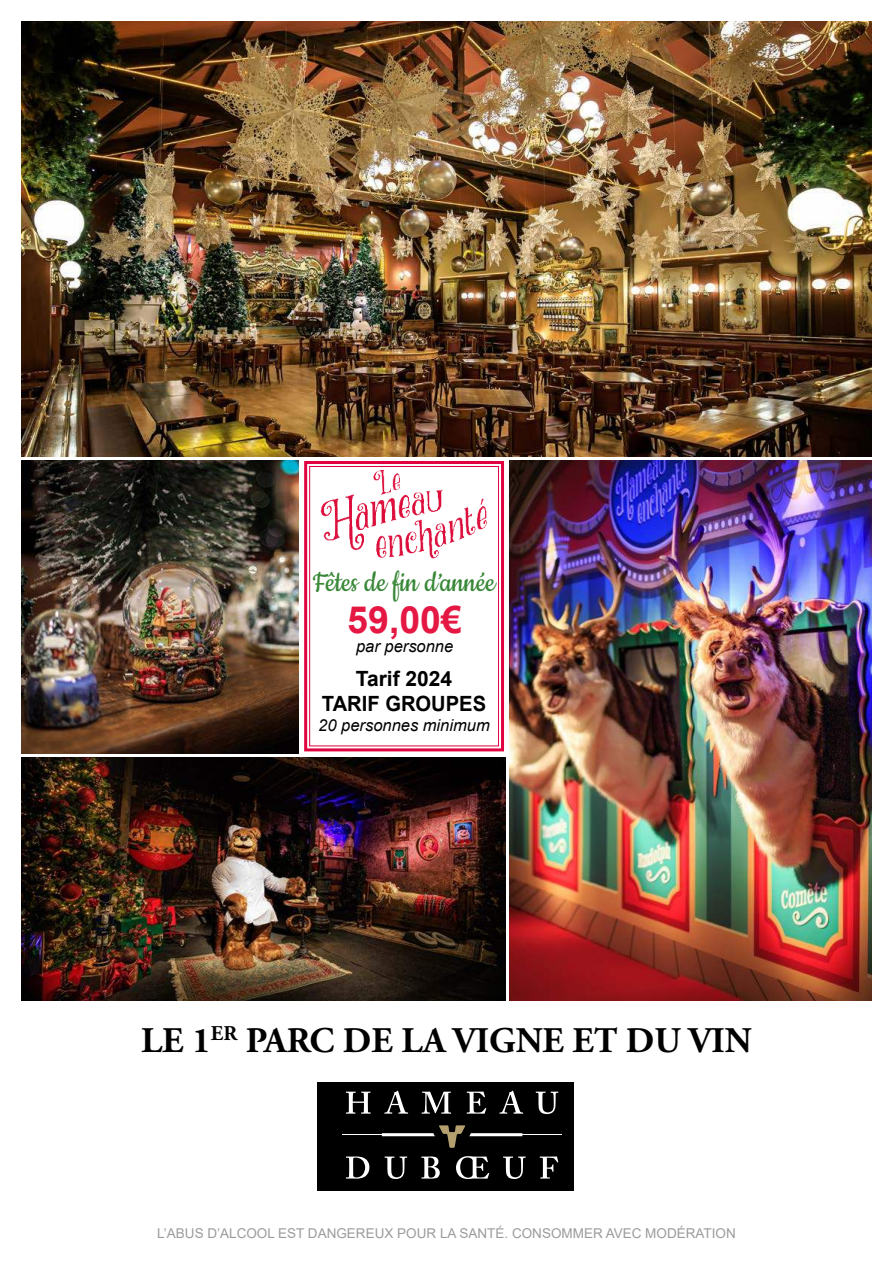
<style>
.page{position:relative;width:893px;height:1263px;background:#fff}
.page>*{position:absolute;margin:0;border:0;box-sizing:border-box;transform-origin:0 0}
.t1{font:700 37.5px "Arial";color:#e51844}
.t2{font:700 36px "Adobe Garamond Pro";color:#000}
.t3{font:33.3px "Cookie";color:#388737}
.t4{font:700 21px/25.2px "Arial";color:#000;text-align:center}
.t5{font:italic 16.5px "Arial";color:#000}
.t6{font:13.5px "Arial";color:#9d9c9c}
.s1{font-size:30px}
</style>
<div class="page">
<img style="left:21px;top:461px;width:278px;height:292px">
<img style="left:21px;top:757px;width:484px;height:243px">
<img style="left:509px;top:461px;width:363px;height:539px">
<svg style="left:304px;top:461px;width:200px;height:291px"></svg>
<div style="left:309px;top:466px;width:190px;height:280px;border:1px solid #e00340"></div>
<img style="left:21px;top:21px;width:851px;height:435px">
<div style="left:317px;top:1083px;width:257px;height:108px;background:#000"></div>
<svg style="left:346px;top:1091px;width:25px;height:23px"></svg>
<svg style="left:384px;top:1090px;width:24px;height:24px"></svg>
<svg style="left:422px;top:1091px;width:29px;height:23px"></svg>
<svg style="left:467px;top:1091px;width:19px;height:23px"></svg>
<svg style="left:499px;top:1090px;width:24px;height:24px"></svg>
<svg style="left:536px;top:1091px;width:22px;height:23px"></svg>
<svg style="left:346px;top:1156px;width:23px;height:22px"></svg>
<svg style="left:385px;top:1156px;width:22px;height:23px"></svg>
<svg style="left:421px;top:1156px;width:19px;height:22px"></svg>
<svg style="left:456px;top:1156px;width:33px;height:23px"></svg>
<svg style="left:503px;top:1156px;width:23px;height:23px"></svg>
<svg style="left:540px;top:1156px;width:18px;height:22px"></svg>
<hr style="left:343px;top:1134px;width:89px;height:1px;background:#fff">
<hr style="left:473px;top:1134px;width:89px;height:1px;background:#fff">
<svg style="left:382px;top:1125px;width:140px;height:23px"></svg>
<h3 class="t3" style="left:313px;top:570px;width:184px">Fêtes de fin d<span class="s1">’</span>année</h3>
<h1 class="t1" style="left:347px;top:605px;width:116px">59,00€</h1>
<p class="t5" style="left:356px;top:640px;width:99px">par personne</p>
<h3 class="t4" style="left:322px;top:667px;width:166px">Tarif 2024<br>TARIF GROUPES</h3>
<p class="t5" style="left:318px;top:719px;width:173px">20 personnes minimum</p>
<h2 class="t2" style="left:141px;top:1019px;width:612px">LE 1<sup>ER</sup> PARC DE LA VIGNE ET DU VIN</h2>
<p class="t6" style="left:157px;top:1228px;width:580px">L’ABUS D’ALCOOL EST DANGEREUX POUR LA SANTÉ. CONSOMMER AVEC MODÉRATION</p>
</div>
